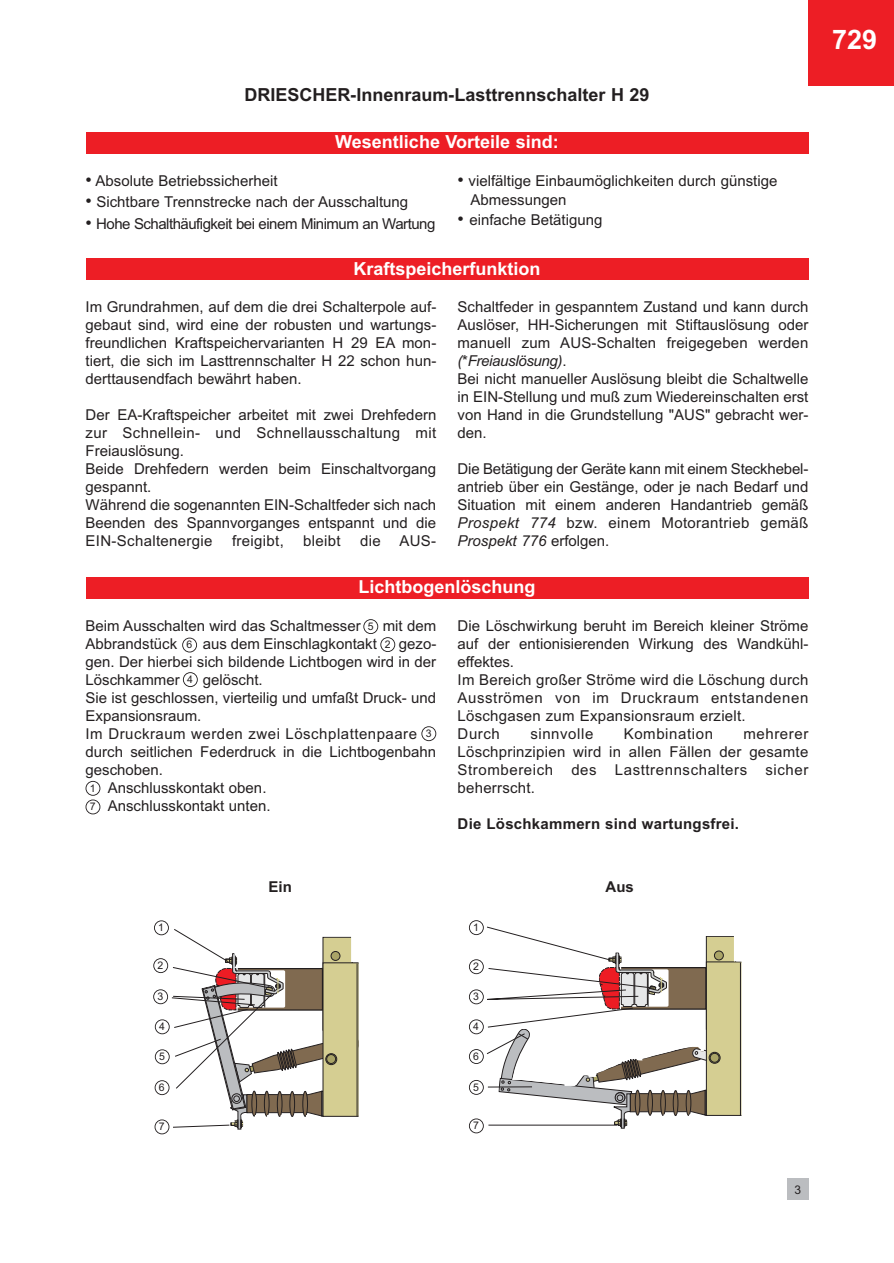
<style>
.page{position:relative;width:894px;height:1263px;background:#fff}
.page>*{position:absolute;margin:0;border:0;box-sizing:border-box;transform-origin:0 0}
.t1{font:27px "Arial Bold MS";color:#fff}
.t2{font:18px "Arial Bold MS";color:#fff}
.t3{font:18px "Arial Bold MS";color:#231f20}
.t4{font:15px/18px "Arial MS";color:#231f20;text-align:justify}
.t5{font:15px "Arial MS";letter-spacing:-.035em;color:#231f20}
.t6{font:15px "Arial Bold MS";letter-spacing:.015em;color:#231f20}
.t7{font:15px "Arial MS";letter-spacing:.035em;color:#231f20}
.t8{font:15px "Arial MS";letter-spacing:.04em;color:#231f20}
.t9{font:15px "Arial Italic MS";color:#231f20}
.t10{font:15px "Arial Italic MS";letter-spacing:-.02em;color:#231f20}
.t11{font:15px "Arial MS";letter-spacing:.02em;color:#231f20}
.t12{font:12px "Arial MS";color:#231f20}
.t13{font:10.5px/18.6px "Arial MS";color:#231f20}
.s1{font-size:18px}
.s2{font-family:"Arial MS"}
.s3{font-family:"Arial Italic MS"}
</style>
<div class="page">
<div style="left:808px;top:0;width:86px;height:86px;background:#ed1e25"></div>
<div style="left:787px;top:1179px;width:21px;height:21px;background:#bbbdc0"></div>
<div style="left:86px;top:577px;width:722px;height:21px;background:#ed1e25"></div>
<div style="left:86px;top:132px;width:722px;height:22px;background:#ed1e25"></div>
<div style="left:86px;top:259px;width:722px;height:21px;background:#ed1e25"></div>
<div style="left:706px;top:936px;width:30px;height:93px;background:#d5ce92;border:1px solid #231f20"></div>
<svg style="left:469px;top:920px;width:15px;height:6px"></svg>
<svg style="left:153px;top:920px;width:206px;height:214px"></svg>
<svg style="left:469px;top:942px;width:272px;height:191px"></svg>
<svg style="left:421px;top:726px;width:15px;height:15px"></svg>
<svg style="left:86px;top:781px;width:14px;height:33px"></svg>
<svg style="left:183px;top:672px;width:15px;height:15px"></svg>
<svg style="left:363px;top:619px;width:32px;height:33px"></svg>
<svg style="left:182px;top:638px;width:15px;height:14px"></svg>
<p class="t3" style="left:244px;top:88px;width:407px">DRIESCHER-Innenraum-Lasttrennschalter H 29</p>
<p class="t2" style="left:335px;top:135px;width:225px">Wesentliche Vorteile sind:</p>
<p class="t4" style="left:86px;top:173px;width:194px"><span class="s1">•</span> Absolute Betriebssicherheit</p>
<p class="t4" style="left:86px;top:194px;width:324px"><span class="s1">•</span> Sichtbare Trennstrecke nach der Ausschaltung</p>
<p class="t5" style="left:86px;top:218px;width:351px"><span class="s1">•</span> Hohe Schalthäufigkeit bei einem Minimum an Wartung</p>
<p class="t4" style="left:471px;top:172px;width:308px;line-height:19.4px;text-indent:-13px"><span class="s1">•</span> vielfältige Einbaumöglichkeiten durch günstige<br>Abmessungen</p>
<p class="t4" style="left:458px;top:212px;width:146px"><span class="s1">•</span> einfache Betätigung</p>
<p class="t2" style="left:353px;top:262px;width:189px">Kraftspeicherfunktion</p>
<p class="t4" style="left:86px;top:299px;width:352px">Im Grundrahmen, auf dem die drei Schalterpole auf&shy;gebaut sind, wird eine der robusten und wartungs&shy;freundlichen Kraftspeichervarianten H 29 EA mon&shy;tiert, die sich im Lasttrennschalter H 22 schon hun&shy;derttausendfach bewährt haben.</p>
<p class="t4" style="left:86px;top:407px;width:352px;text-align:left">Der EA-Kraftspeicher arbeitet mit zwei Drehfedern zur Schnellein- und Schnellausschaltung mit Freiauslösung.<br>Beide Drehfedern werden beim Einschaltvorgang gespannt.<br>Während die sogenannten EIN-Schaltfeder sich nach Beenden des Spannvorganges entspannt und die EIN-Schaltenergie</p>
<p class="t11" style="left:232px;top:535px;width:53px">freigibt,</p>
<p class="t4" style="left:303px;top:533px;width:39px">bleibt</p>
<p class="t4" style="left:360px;top:533px;width:78px">die AUS-</p>
<p class="t4" style="left:458px;top:299px;width:352px">Schaltfeder in gespanntem Zustand und kann durch Auslöser, HH-Sicherungen mit Stiftauslösung oder manuell zum AUS-Schalten freigegeben werden</p>
<p class="t10" style="left:458px;top:355px;width:110px">(*Freiauslösung)<span class="s2">.</span></p>
<p class="t4" style="left:458px;top:371px;width:352px">Bei nicht manueller Auslösung bleibt die Schaltwelle in EIN-Stellung und muß zum Wiedereinschalten erst von Hand in die Grundstellung "AUS" gebracht wer&shy;den.</p>
<p class="t4" style="left:458px;top:461px;width:352px">Die Betätigung der Geräte kann mit einem Steckhebel&shy;antrieb über ein Gestänge, oder je nach Bedarf und Situation mit einem anderen Handantrieb gemäß <span class="s3">Prospekt 774</span> bzw. einem Motorantrieb gemäß</p>
<p class="t9" style="left:458px;top:535px;width:153px">Prospekt 776 <span class="s2">erfolgen.</span></p>
<p class="t2" style="left:359px;top:580px;width:179px">Lichtbogenlöschung</p>
<p class="t4" style="left:86px;top:618px;width:277px">Beim Ausschalten wird das Schaltmesser</p>
<p class="t4" style="left:383px;top:618px;width:55px">mit dem</p>
<p class="t4" style="left:86px;top:636px;width:93px">Abbrandstück</p>
<p class="t4" style="left:203px;top:636px;width:176px">aus dem Einschlagkontakt</p>
<p class="t13" style="left:368px;top:618px;width:7px">5</p>
<p class="t13" style="left:385px;top:636px;width:7px">2</p>
<p class="t4" style="left:86px;top:636px;width:352px;text-indent:313px">gezo&shy;gen. Der hierbei sich bildende Lichtbogen wird in der Löschkammer</p>
<p class="t13" style="left:187px;top:636px;width:7px">6</p>
<p class="t4" style="left:203px;top:672px;width:62px">gelöscht.</p>
<p class="t4" style="left:86px;top:690px;width:352px">Sie ist geschlossen, vierteilig und umfaßt Druck- und</p>
<p class="t4" style="left:86px;top:708px;width:117px">Expansionsraum.</p>
<p class="t7" style="left:86px;top:728px;width:333px">Im Druckraum werden zwei Löschplattenpaare</p>
<p class="t4" style="left:86px;top:744px;width:352px">durch seitlichen Federdruck in die Lichtbogenbahn</p>
<p class="t4" style="left:86px;top:762px;width:79px">geschoben.</p>
<p class="t4" style="left:108px;top:780px;width:160px">Anschlusskontakt oben.</p>
<p class="t4" style="left:108px;top:798px;width:165px">Anschlusskontakt unten.</p>
<p class="t13" style="left:187px;top:671px;width:7px">4</p>
<p class="t13" style="left:426px;top:725px;width:7px">3</p>
<p class="t13" style="left:90px;top:780px;width:7px">1<br>7</p>
<p class="t4" style="left:458px;top:618px;width:352px;text-align:left">Die Löschwirkung beruht im Bereich kleiner Ströme auf der entionisierenden Wirkung des Wandkühl&shy;effektes.<br>Im Bereich großer Ströme wird die Löschung durch Ausströmen von im Druckraum entstandenen Löschgasen zum Expansionsraum erzielt.<br>Durch</p>
<p class="t4" style="left:458px;top:726px;width:352px;text-indent:286px">mehrerer Löschprinzipien wird in allen Fällen der gesamte Strombereich des Lasttrennschalters sicher beherrscht.</p>
<p class="t6" style="left:458px;top:818px;width:283px">Die Löschkammern sind wartungsfrei.</p>
<p class="t8" style="left:530px;top:728px;width:65px">sinnvolle</p>
<p class="t8" style="left:624px;top:728px;width:91px">Kombination</p>
<p class="t13" style="left:158px;top:919px;width:7px">1</p>
<p class="t13" style="left:158px;top:957px;width:7px">2</p>
<p class="t13" style="left:158px;top:988px;width:7px">3</p>
<p class="t13" style="left:159px;top:1018px;width:7px">4</p>
<p class="t13" style="left:159px;top:1048px;width:7px">5</p>
<p class="t13" style="left:159px;top:1079px;width:7px">6</p>
<p class="t13" style="left:159px;top:1118px;width:7px">7</p>
<p class="t6" style="left:269px;top:882px;width:25px">Ein</p>
<p class="t6" style="left:606px;top:882px;width:30px">Aus</p>
<p class="t13" style="left:473px;top:919px;width:7px">1</p>
<p class="t13" style="left:473px;top:958px;width:7px">2</p>
<p class="t13" style="left:473px;top:988px;width:7px">3</p>
<p class="t13" style="left:473px;top:1018px;width:7px">4</p>
<p class="t13" style="left:473px;top:1048px;width:7px">6</p>
<p class="t13" style="left:473px;top:1079px;width:7px">5</p>
<p class="t13" style="left:473px;top:1117px;width:7px">7</p>
<p class="t12" style="left:794px;top:1185px;width:8px">3</p>
<h1 class="t1" style="left:832px;top:30px;width:47px">729</h1>
</div>
